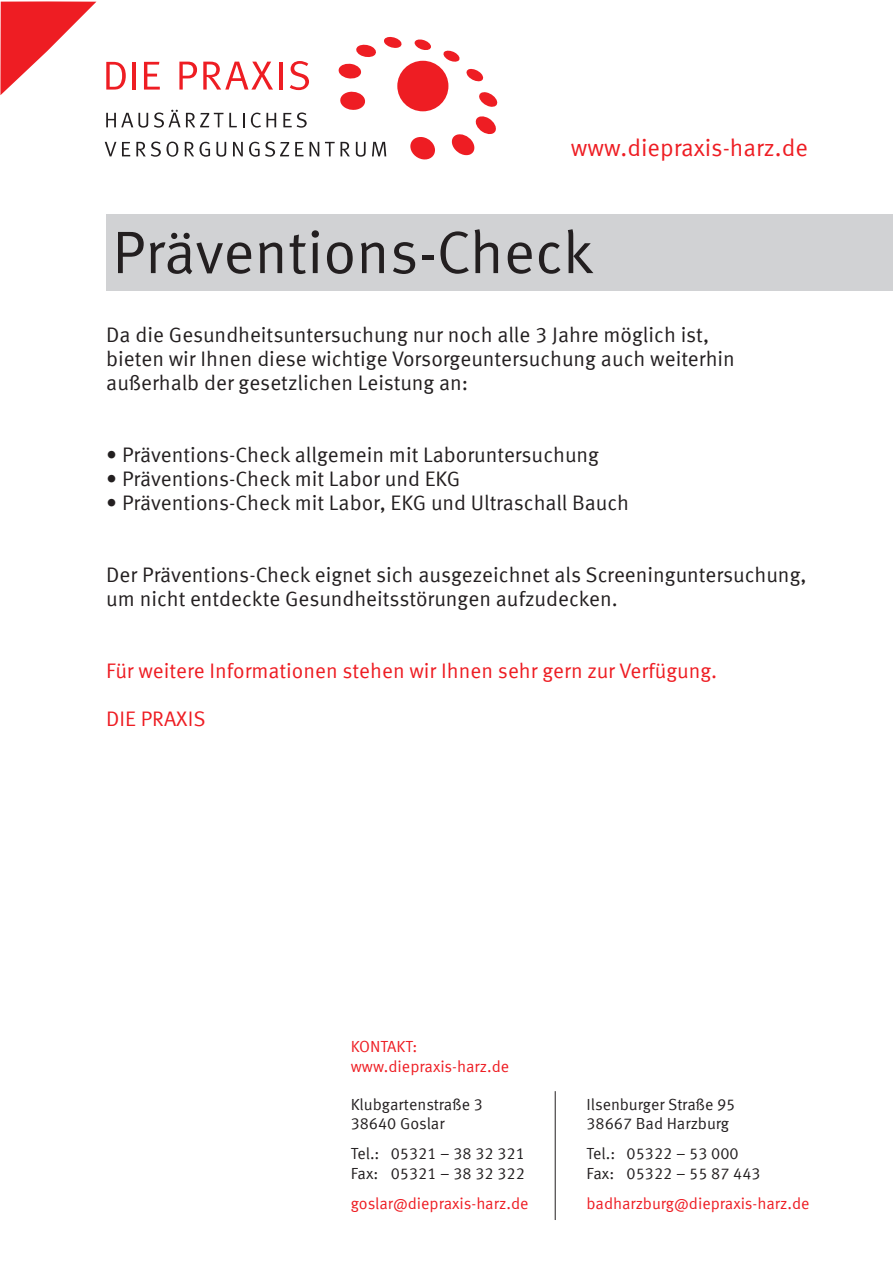
<style>
.page{position:relative;width:893px;height:1263px;background:#fff}
.page>*{position:absolute;margin:0;border:0;box-sizing:border-box;transform-origin:0 0}
.t1{font:60px "Meta Offc Norm";color:#231f20}
.t2{font:24px "Meta Offc Norm";color:#ee1d23}
.t3{font:21px/24px "Meta Offc Norm";color:#231f20}
.t4{font:21px "Meta Offc Norm";color:#ee1d23}
.t5{font:16.05px/19.2px "Meta Offc Norm";color:#231f20}
.t6{font:16.05px/19.2px "Meta Offc Norm";color:#ee1d23}
</style>
<div class="page">
<div style="left:397px;top:61px;width:51px;height:50px;background:#ee1d23;border-radius:50%"></div>
<svg style="left:414px;top:39px;width:17px;height:11px"></svg>
<svg style="left:443px;top:50px;width:17px;height:12px"></svg>
<svg style="left:466px;top:68px;width:18px;height:14px"></svg>
<svg style="left:479px;top:92px;width:19px;height:15px"></svg>
<svg style="left:451px;top:116px;width:45px;height:40px"></svg>
<svg style="left:410px;top:137px;width:25px;height:23px"></svg>
<svg style="left:340px;top:91px;width:25px;height:19px"></svg>
<svg style="left:338px;top:44px;width:38px;height:35px"></svg>
<svg style="left:384px;top:37px;width:18px;height:11px"></svg>
<svg style="left:106px;top:62px;width:20px;height:28px"></svg>
<hr style="left:133px;top:62px;width:3px;height:28px;background:#ee1d23">
<svg style="left:144px;top:62px;width:16px;height:28px"></svg>
<svg style="left:179px;top:62px;width:18px;height:28px"></svg>
<svg style="left:203px;top:62px;width:70px;height:28px"></svg>
<hr style="left:280px;top:62px;width:3px;height:28px;background:#ee1d23">
<svg style="left:290px;top:61px;width:19px;height:29px"></svg>
<svg style="left:105px;top:142px;width:11px;height:14px"></svg>
<svg style="left:122px;top:142px;width:8px;height:14px"></svg>
<svg style="left:136px;top:142px;width:42px;height:15px"></svg>
<svg style="left:185px;top:142px;width:9px;height:14px"></svg>
<svg style="left:200px;top:142px;width:10px;height:15px"></svg>
<svg style="left:216px;top:142px;width:10px;height:15px"></svg>
<svg style="left:233px;top:142px;width:10px;height:14px"></svg>
<svg style="left:249px;top:142px;width:40px;height:15px"></svg>
<svg style="left:295px;top:142px;width:8px;height:14px"></svg>
<svg style="left:310px;top:142px;width:9px;height:14px"></svg>
<svg style="left:325px;top:142px;width:25px;height:14px"></svg>
<svg style="left:356px;top:142px;width:10px;height:15px"></svg>
<svg style="left:372px;top:142px;width:14px;height:14px"></svg>
<svg style="left:106px;top:113px;width:42px;height:15px"></svg>
<svg style="left:154px;top:110px;width:83px;height:18px"></svg>
<svg style="left:243px;top:113px;width:1px;height:14px"></svg>
<svg style="left:251px;top:113px;width:25px;height:15px"></svg>
<svg style="left:283px;top:112px;width:24px;height:16px"></svg>
<hr style="left:555px;top:1091px;width:1px;height:129px;background:#231f20">
<svg style="left:0;top:1px;width:96px;height:94px"></svg>
<div style="left:106px;top:214px;width:787px;height:76px;background:#d1d2d4"></div>
<p class="t2" style="left:571px;top:133px;width:239px">www.diepraxis-harz.de</p>
<h1 class="t1" style="left:112px;top:218px;width:483px">Präventions-Check</h1>
<p class="t3" style="left:106px;top:323px;width:630px">Da die Gesundheitsuntersuchung nur noch alle 3 Jahre möglich ist, bieten wir Ihnen diese wichtige Vorsorgeuntersuchung auch weiterhin außerhalb der gesetzlichen Leistung an:</p>
<p class="t3" style="left:106px;top:443px;width:494px">• Präventions-Check allgemein mit Laboruntersuchung</p>
<p class="t3" style="left:106px;top:467px;width:355px">• Präventions-Check mit Labor und EKG</p>
<p class="t3" style="left:106px;top:491px;width:524px">• Präventions-Check mit Labor, EKG und Ultraschall Bauch</p>
<p class="t3" style="left:106px;top:563px;width:702px">Der Präventions-Check eignet sich ausgezeichnet als Screeninguntersuchung, um nicht entdeckte Gesundheitsstörungen aufzudecken.</p>
<p class="t4" style="left:106px;top:659px;width:612px">Für weitere Informationen stehen wir Ihnen sehr gern zur Verfügung.</p>
<p class="t4" style="left:106px;top:707px;width:101px">DIE PRAXIS</p>
<p class="t6" style="left:351px;top:1037px;width:160px">KONTAKT: www.diepraxis-harz.de</p>
<p class="t5" style="left:351px;top:1095px;width:134px">Klubgartenstraße 3<br>38640 Goslar</p>
<p class="t5" style="left:351px;top:1144px;width:176px">Tel.: 05321 – 38 32 321<br>Fax: 05321 – 38 32 322</p>
<p class="t6" style="left:351px;top:1194px;width:179px">goslar@diepraxis-harz.de</p>
<p class="t5" style="left:586px;top:1095px;width:150px">Ilsenburger Straße 95<br>38667 Bad Harzburg</p>
<p class="t5" style="left:586px;top:1144px;width:176px">Tel.: 05322 – 53 000<br>Fax: 05322 – 55 87 443</p>
<p class="t6" style="left:586px;top:1194px;width:225px">badharzburg@diepraxis-harz.de</p>
</div>
